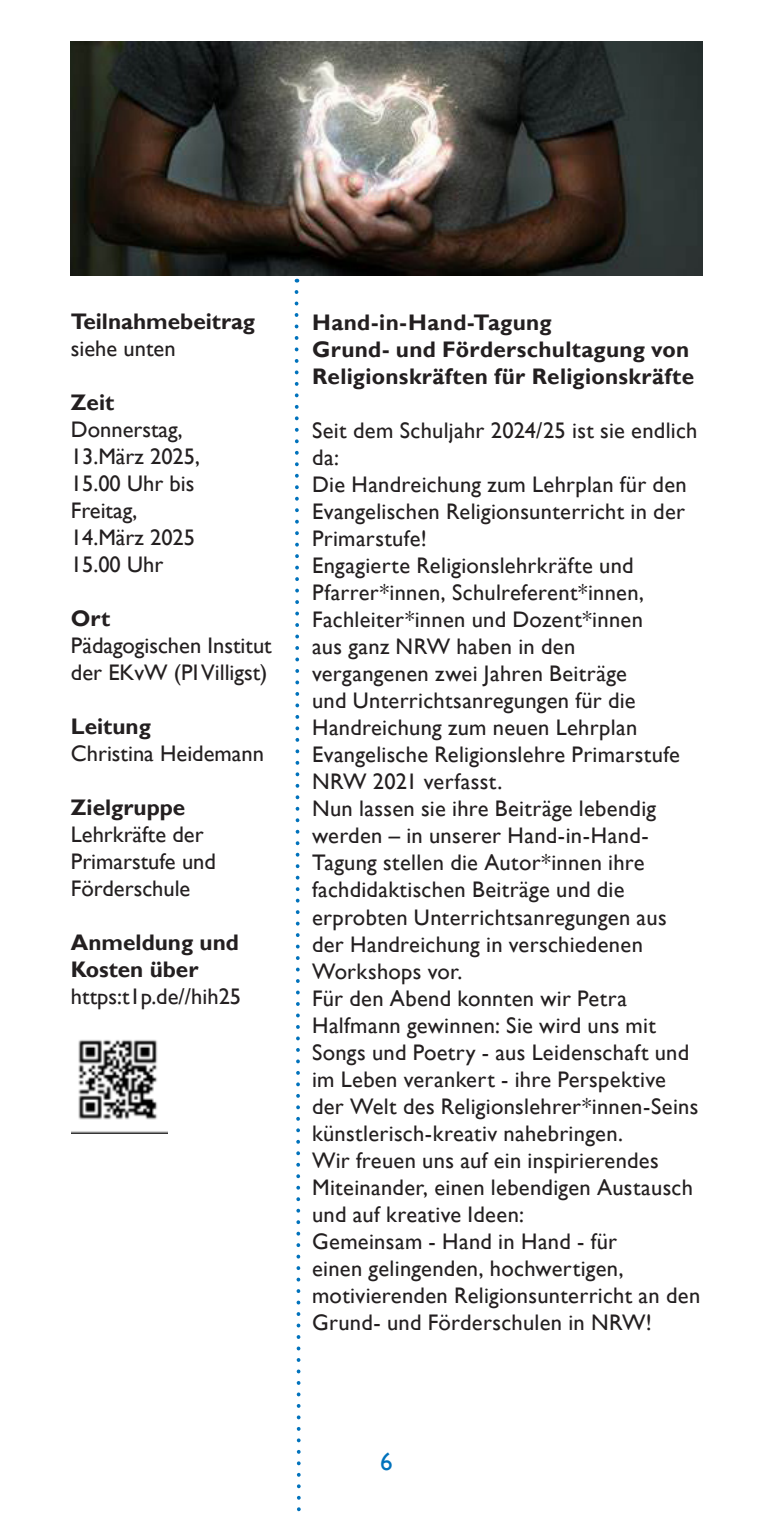
<style>
.page{position:relative;width:773px;height:1517px;background:#fff}
.page>*{position:absolute;margin:0;border:0;box-sizing:border-box;transform-origin:0 0}
.t1{font:25px "Gill Sans";color:#0072bc}
.t2{font:22.5px/27px "Gill Sans";letter-spacing:.015em;color:#231f20}
.t3{font:700 22.5px/27px "Gill Sans";letter-spacing:.005em;color:#231f20}
.s1{font-weight:400}
</style>
<div class="page">
<img style="left:72px;top:1039px;width:95px;height:94px">
<svg style="left:294px;top:290px;width:7px;height:1222px"></svg>
<img style="left:71px;top:42px;width:631px;height:234px">
<p class="t3" style="left:71px;top:308px;width:185px">Teilnahmebeitrag</p>
<p class="t2" style="left:71px;top:335px;width:106px">siehe unten</p>
<p class="t3" style="left:71px;top:389px;width:45px">Zeit</p>
<p class="t2" style="left:71px;top:416px;width:113px">Donnerstag,</p>
<p class="t2" style="left:71px;top:443px;width:131px">13.März 2025,</p>
<p class="t2" style="left:71px;top:470px;width:125px">15.00 Uhr bis</p>
<p class="t2" style="left:71px;top:497px;width:68px">Freitag,</p>
<p class="t2" style="left:71px;top:524px;width:126px">14.März 2025</p>
<p class="t2" style="left:71px;top:551px;width:94px">15.00 Uhr</p>
<p class="t3" style="left:71px;top:605px;width:41px">Ort</p>
<p class="t2" style="left:71px;top:632px;width:202px">Pädagogischen Institut der EKvW (PI Villigst)</p>
<p class="t3" style="left:71px;top:713px;width:81px">Leitung</p>
<p class="t2" style="left:71px;top:740px;width:195px">Christina Heidemann</p>
<p class="t3" style="left:71px;top:794px;width:116px">Zielgruppe</p>
<p class="t2" style="left:71px;top:821px;width:146px">Lehrkräfte der<br>Primarstufe und<br>Förderschule</p>
<p class="t3" style="left:71px;top:929px;width:172px">Anmeldung und<br>Kosten über <span class="s1">https:t1p.de//hih25</span></p>
<p class="t3" style="left:312px;top:310px;width:241px">Hand-in-Hand-Tagung</p>
<p class="t3" style="left:312px;top:337px;width:383px">Grund- und Förderschultagung von<br>Religionskräften für Religionskräfte</p>
<p class="t2" style="left:312px;top:418px;width:387px">Seit dem Schuljahr 2024/25 ist sie endlich da:</p>
<p class="t2" style="left:312px;top:472px;width:376px;text-align:justify">Die Handreichung zum Lehrplan für den Evangelischen Religionsunterricht in der Primarstufe!</p>
<p class="t2" style="left:312px;top:553px;width:369px">Engagierte Religionslehrkräfte und Pfarrer*innen, Schulreferent*innen, Fachleiter*innen und Dozent*innen<br>aus ganz NRW haben in den vergangenen zwei Jahren Beiträge<br>und Unterrichtsanregungen für die Handreichung zum neuen Lehrplan Evangelische Religionslehre Primarstufe NRW 2021 verfasst.</p>
<p class="t2" style="left:312px;top:796px;width:356px">Nun lassen sie ihre Beiträge lebendig werden – in unserer Hand-in-Hand-Tagung stellen die Autor*innen ihre fachdidaktischen Beiträge und die erprobten Unterrichtsanregungen aus der Handreichung in verschiedenen Workshops vor.</p>
<p class="t2" style="left:312px;top:985px;width:388px">Für den Abend konnten wir Petra Halfmann gewinnen: Sie wird uns mit Songs und Poetry - aus Leidenschaft und im Leben verankert - ihre Perspektive der Welt des Religionslehrer*innen-Seins künstlerisch-kreativ nahebringen.</p>
<p class="t2" style="left:312px;top:1147px;width:382px">Wir freuen uns auf ein inspirierendes<br>Miteinander, einen lebendigen Austausch und auf kreative Ideen:</p>
<p class="t2" style="left:312px;top:1228px;width:390px">Gemeinsam - Hand in Hand - für<br>einen gelingenden, hochwertigen, motivierenden Religionsunterricht an den Grund- und Förderschulen in NRW!</p>
<p class="t1" style="left:380px;top:1447px;width:14px">6</p>
</div>
